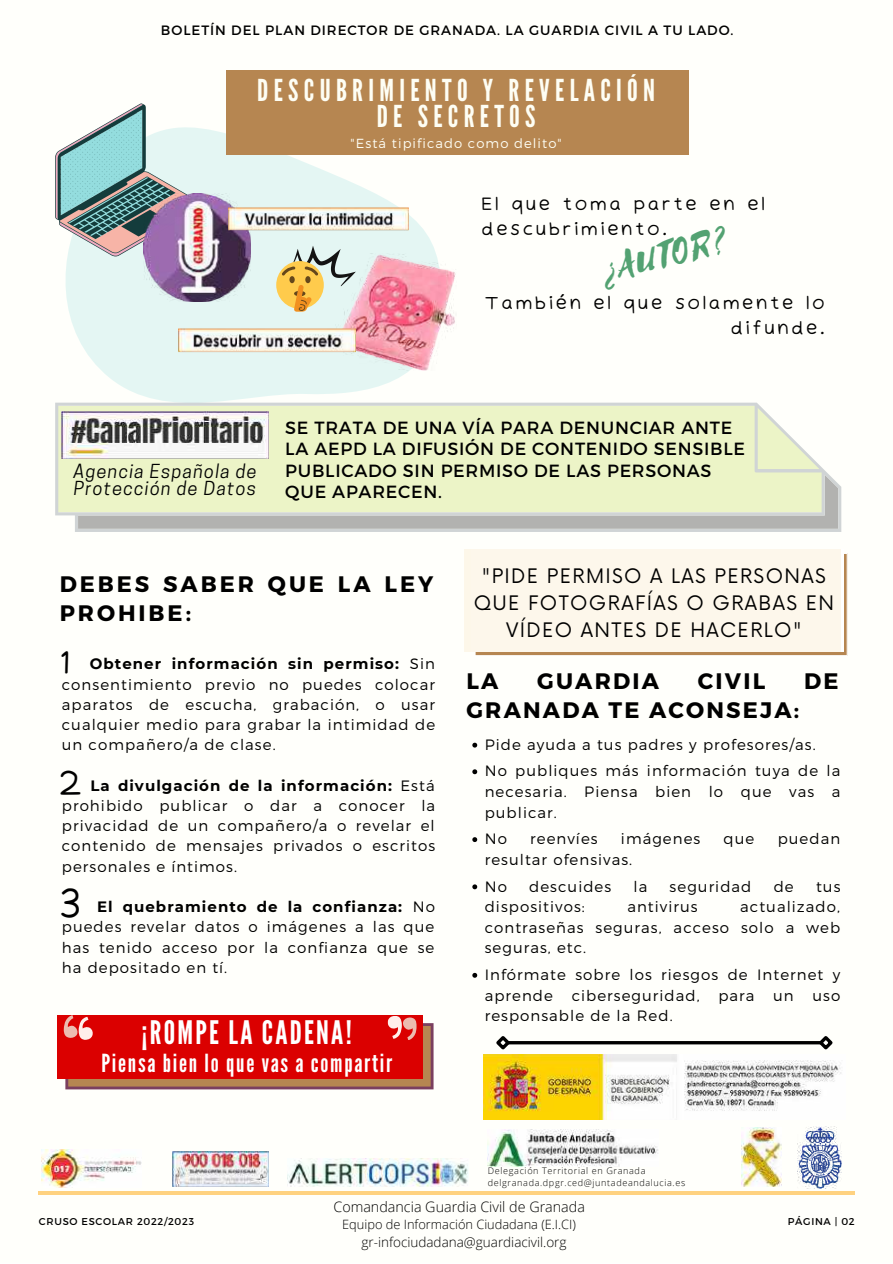
<style>
.page{position:relative;width:893px;height:1264px;background:#fff}
.page>*{position:absolute;margin:0;border:0;box-sizing:border-box;transform-origin:0 0}
.t1{font:39.45px "Selima";color:#53a272}
.t2{font:37.5px "Irene Florentina";color:#000}
.t3{font:33px "Irene Florentina";color:#000}
.t4{font:32.4px "League Gothic";letter-spacing:.07em;color:#fff}
.t5{font:30.15px/25.8px "League Gothic";letter-spacing:.175em;color:#fefef4;text-align:center}
.t6{font:24.9px "League Gothic";letter-spacing:.07em;color:#fff}
.t7{font:700 22.35px "Montserrat";letter-spacing:.1em;color:#000}
.t8{font:700 22.35px/29.2px "Montserrat";letter-spacing:.13em;color:#000}
.t9{font:19.5px/27px "Now";letter-spacing:.07em;color:#000;text-align:center}
.t10{font:italic 18.15px/17px "Cooper Hewitt";letter-spacing:.07em;color:#000}
.t11{font:18px/24.8px "Irene Florentina";letter-spacing:.07em;color:#000}
.t12{font:17.7px/21.6px "Montserrat";letter-spacing:.04em;color:#000}
.t13{font:300 15px/20.2px "Montserrat";letter-spacing:.07em;color:#000;text-align:justify}
.t14{font:300 14.25px "Open Sans";color:#000}
.t15{font:13.5px "Montserrat";letter-spacing:.07em;color:#000}
.t16{font:300 13.5px "Open Sans";color:#000}
.t17{font:300 13.2px "Montserrat";letter-spacing:.08em;color:#fefef4}
.t18{font:300 12.75px "Open Sans";color:#000}
.t19{font:9.9px "Montserrat";letter-spacing:.07em;color:#000}
.t20{font:300 9px/12.1px "Open Sans";letter-spacing:.07em;color:#000}
.s1{font-weight:700}
</style>
<div class="page">
<div style="left:0;top:0;width:892px;height:1262px;background:#fffffb"></div>
<hr style="left:38px;top:1191px;width:816px;height:3px;background:#ffd280">
<svg style="left:65px;top:128px;width:389px;height:274px;fill:#e4f6f3"></svg>
<svg style="left:55px;top:103px;width:146px;height:153px"></svg>
<img style="left:335px;top:253px;width:121px;height:117px">
<img style="left:143px;top:193px;width:107px;height:108px">
<img style="left:229px;top:206px;width:179px;height:30px">
<img style="left:178px;top:326px;width:178px;height:32px">
<div style="left:276px;top:261px;width:48px;height:48px;background:#ffcb4c;border-radius:50%"></div>
<svg style="left:282px;top:246px;width:74px;height:66px"></svg>
<div style="left:226px;top:70px;width:462px;height:84px;background:#b68651"></div>
<svg style="left:474px;top:554px;width:373px;height:102px"></svg>
<svg style="left:55px;top:402px;width:786px;height:130px;background:#e3eac8"></svg>
<img style="left:62px;top:411px;width:206px;height:47px">
<svg style="left:64px;top:1015px;width:369px;height:74px;background:#d41813"></svg>
<div style="left:464px;top:549px;width:376px;height:102px;background:#fdf7eb"></div>
<hr style="left:508px;top:1041px;width:312px;height:3px;background:#000">
<svg style="left:496px;top:1036px;width:17px;height:14px"></svg>
<svg style="left:815px;top:1036px;width:18px;height:14px"></svg>
<img style="left:172px;top:1151px;width:97px;height:35px">
<img style="left:42px;top:1149px;width:100px;height:38px">
<img style="left:287px;top:1158px;width:181px;height:28px">
<img style="left:797px;top:1126px;width:44px;height:61px">
<img style="left:741px;top:1127px;width:40px;height:59px">
<img style="left:483px;top:1054px;width:358px;height:65px">
<svg style="left:472px;top:742px;width:5px;height:5px"></svg>
<svg style="left:472px;top:769px;width:5px;height:5px"></svg>
<svg style="left:472px;top:837px;width:5px;height:5px"></svg>
<svg style="left:472px;top:884px;width:5px;height:5px"></svg>
<svg style="left:472px;top:972px;width:5px;height:5px"></svg>
<img style="left:488px;top:1129px;width:170px;height:37px">
<p class="t15" style="left:161px;top:22px;width:574px">BOLETÍN DEL PLAN DIRECTOR DE GRANADA. LA GUARDIA CIVIL A TU LADO.</p>
<h3 class="t5" style="left:257px;top:78px;width:399px">DESCUBRIMIENTO Y REVELACIÓN<br>DE SECRETOS</h3>
<p class="t17" style="left:350px;top:135px;width:212px">"Está tipificado como delito"</p>
<p class="t11" style="left:481px;top:192px;width:286px">El que toma parte en el descubrimiento.</p>
<h1 class="t1" style="left:599px;top:250px;width:130px;rotate:-15deg">¿AUTOR?</h1>
<p class="t11" style="left:483px;top:291px;width:343px;text-align:right">También el que solamente lo difunde.</p>
<p class="t10" style="left:73px;top:465px;width:185px">Agencia Española de<br>Protección de Datos</p>
<p class="t12" style="left:285px;top:415px;width:461px">SE TRATA DE UNA VÍA PARA DENUNCIAR ANTE<br>LA AEPD LA DIFUSIÓN DE CONTENIDO SENSIBLE<br>PUBLICADO SIN PERMISO DE LAS PERSONAS<br>QUE APARECEN.</p>
<h3 class="t8" style="left:60px;top:568px;width:375px">DEBES SABER QUE LA LEY<br>PROHIBE:</h3>
<p class="t13" style="left:62px;top:653px;width:375px;text-indent:28px"><span class="s1">Obtener información sin permiso:</span> Sin consentimiento previo no puedes colocar aparatos de escucha, grabación, o usar cualquier medio para grabar la intimidad de un compañero/a de clase.</p>
<p class="t13" style="left:62px;top:774px;width:375px;text-indent:28px"><span class="s1">La divulgación de la información:</span> Está prohibido publicar o dar a conocer la privacidad de un compañero/a o revelar el contenido de mensajes privados o escritos personales e íntimos.</p>
<p class="t13" style="left:62px;top:896px;width:375px;text-indent:35px"><span class="s1">El quebramiento de la confianza:</span> No puedes revelar datos o imágenes a las que has tenido acceso por la confianza que se ha depositado en tí.</p>
<h3 class="t3" style="left:59px;top:641px;width:14px">1</h3>
<h3 class="t3" style="left:57px;top:762px;width:28px">2</h3>
<h2 class="t2" style="left:58px;top:879px;width:26px">3</h2>
<h3 class="t4" style="left:141px;top:1013px;width:212px">¡ROMPE LA CADENA!</h3>
<h3 class="t6" style="left:101px;top:1049px;width:292px">Piensa bien lo que vas a compartir</h3>
<h3 class="t9" style="left:473px;top:563px;width:362px">"PIDE PERMISO A LAS PERSONAS<br>QUE FOTOGRAFÍAS O GRABAS EN<br>VÍDEO ANTES DE HACERLO"</h3>
<h3 class="t7" style="left:466px;top:666px;width:33px">LA</h3>
<h3 class="t7" style="left:537px;top:666px;width:123px">GUARDIA</h3>
<h3 class="t7" style="left:697px;top:666px;width:69px">CIVIL</h3>
<h3 class="t7" style="left:804px;top:666px;width:36px">DE</h3>
<h3 class="t7" style="left:466px;top:695px;width:334px">GRANADA TE ACONSEJA:</h3>
<p class="t13" style="left:484px;top:730px;width:357px;line-height:26.5px">Pide ayuda a tus padres y profesores/as.<br>No publiques más información tuya de la</p>
<p class="t13" style="left:484px;top:780px;width:357px">necesaria. Piensa bien lo que vas a publicar.</p>
<p class="t13" style="left:484px;top:828px;width:24px">No</p>
<p class="t13" style="left:530px;top:828px;width:69px">reenvíes</p>
<p class="t13" style="left:621px;top:828px;width:81px">imágenes</p>
<p class="t13" style="left:723px;top:828px;width:32px">que</p>
<p class="t13" style="left:777px;top:828px;width:64px">puedan</p>
<p class="t13" style="left:484px;top:845px;width:149px;line-height:26.5px">resultar ofensivas.<br>No</p>
<p class="t13" style="left:529px;top:875px;width:84px">descuides</p>
<p class="t13" style="left:633px;top:875px;width:15px">la</p>
<p class="t13" style="left:669px;top:875px;width:83px">seguridad</p>
<p class="t13" style="left:773px;top:875px;width:22px">de</p>
<p class="t13" style="left:816px;top:875px;width:26px">tus</p>
<p class="t13" style="left:484px;top:895px;width:102px">dispositivos:</p>
<p class="t13" style="left:627px;top:895px;width:72px">antivirus</p>
<p class="t13" style="left:484px;top:895px;width:357px;text-indent:255px">actualizado, contraseñas seguras, acceso solo a web seguras, etc.</p>
<p class="t13" style="left:484px;top:963px;width:357px">Infórmate sobre los riesgos de Internet y aprende ciberseguridad, para un uso responsable de la Red.</p>
<p class="t20" style="left:488px;top:1164px;width:199px">Delegación Territorial en Granada delgranada.dpgr.ced@juntadeandalucia.es</p>
<p class="t14" style="left:333px;top:1196px;width:253px">Comandancia Guardia Civil de Granada</p>
<p class="t18" style="left:342px;top:1215px;width:235px">Equipo de Información Ciudadana (E.I.CI)</p>
<p class="t19" style="left:39px;top:1214px;width:156px">CRUSO ESCOLAR 2022/2023</p>
<p class="t19" style="left:787px;top:1214px;width:68px">PÁGINA | 02</p>
<p class="t16" style="left:361px;top:1232px;width:206px">gr-infociudadana@guardiacivil.org</p>
</div>
